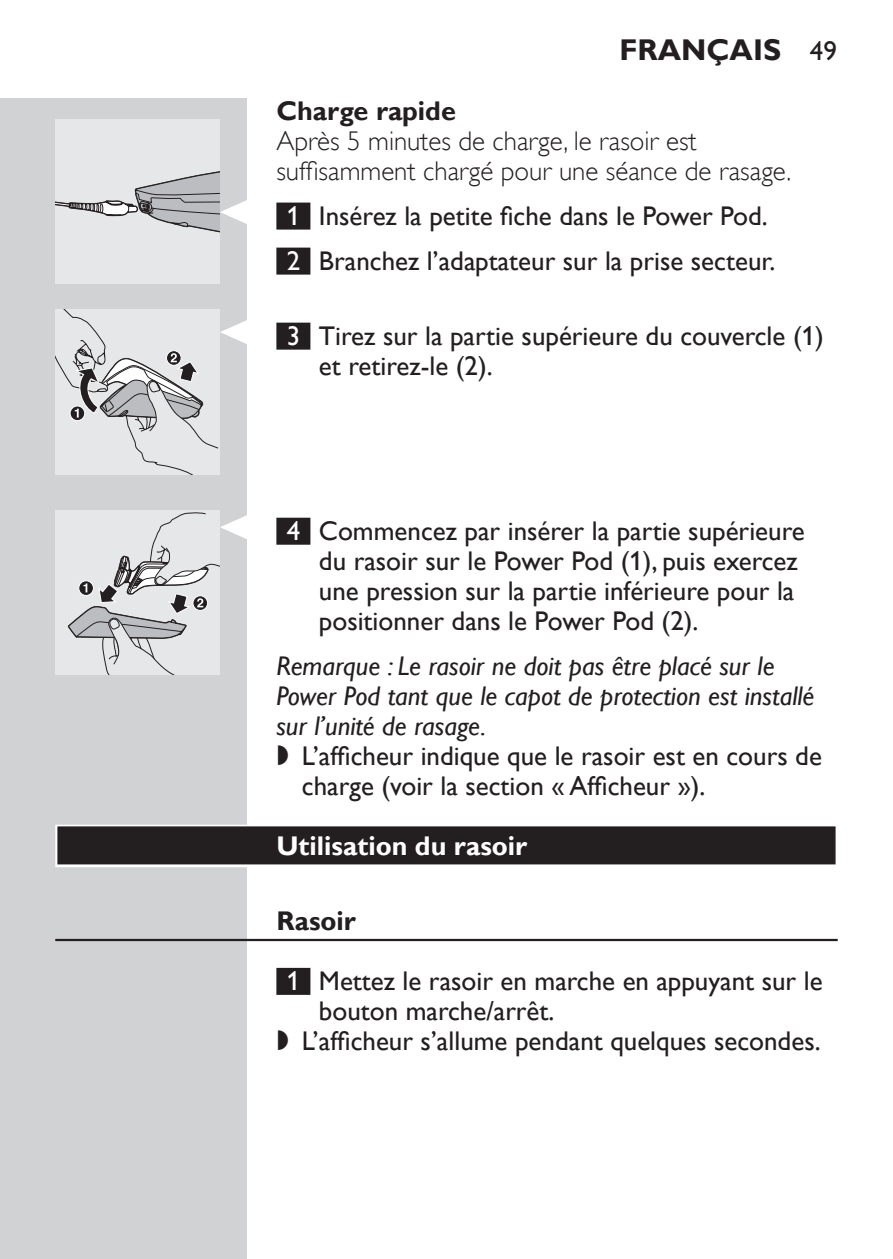
<style>
.page{position:relative;width:893px;height:1259px;background:#fff}
.page>*{position:absolute;margin:0;border:0;box-sizing:border-box;transform-origin:0 0}
.t1{font:700 30px "Gill Sans Alt One WGL";color:#231f20}
.t2{font:27px/30px "Gill Sans Alt One WGL";color:#231f20}
.t3{font:italic 27px/30px "Gill Sans Alt One WGL";color:#231f20}
.t4{font:27px/30px "Gill Sans Alt One WGL Light";color:#231f20}
.t5{font:700 27px "Gill Sans Alt One WGL";color:#fff}
.t6{font:700 27px "Gill Sans Alt One WGL";color:#231f20}
.t7{font:27px "Philips Ll Font Plain";color:#231f20}
.s1{font-weight:400;font-size:27px}
.s2{color:#fff}
</style>
<div class="page">
<div style="left:0;top:98px;width:247px;height:1161px;background:#d1d2d4"></div>
<div style="left:276px;top:203px;width:34px;height:27px;background:#231f20"></div>
<div style="left:276px;top:248px;width:34px;height:27px;background:#231f20"></div>
<div style="left:276px;top:323px;width:34px;height:27px;background:#231f20"></div>
<div style="left:276px;top:518px;width:34px;height:27px;background:#231f20"></div>
<div style="left:55px;top:824px;width:783px;height:43px;background:linear-gradient(to right,#9e9c9d,#9e9c9d)"></div>
<div style="left:57px;top:826px;width:779px;height:38px;background:#231f20"></div>
<hr style="left:55px;top:939px;width:783px;height:2px;background:#231f20">
<div style="left:276px;top:968px;width:34px;height:27px;background:#231f20"></div>
<div style="left:55px;top:119px;width:165px;height:165px;background:#e6e7e9"></div>
<svg style="left:55px;top:171px;width:192px;height:62px"></svg>
<svg style="left:55px;top:310px;width:192px;height:164px;background:#d3d4d6"></svg>
<div style="left:55px;top:510px;width:165px;height:165px;background:#e6e7e9"></div>
<svg style="left:67px;top:512px;width:180px;height:163px"></svg>
<p class="t1" style="left:619px;top:38px;width:219px">FRançais <span class="s1">49</span></p>
<p class="t6" style="left:276px;top:100px;width:181px">Charge rapide</p>
<p class="t4" style="left:276px;top:128px;width:516px">Après 5 minutes de charge, le rasoir est suffisamment chargé pour une séance de rasage.</p>
<p class="t2" style="left:287px;top:193px;width:490px;line-height:45px"><span class="s2">1</span> Insérez la petite fiche dans le Power Pod.<br><span class="s2">2</span> Branchez l’adaptateur sur la prise secteur.</p>
<p class="t2" style="left:319px;top:323px;width:506px">Tirez sur la partie supérieure du couvercle (1) et retirez-le (2).</p>
<p class="t2" style="left:319px;top:518px;width:487px;text-indent:-32px"><span class="s2">4</span> Commencez par insérer la partie supérieure du rasoir sur le Power Pod (1), puis exercez une pression sur la partie inférieure pour la positionner dans le Power Pod (2).</p>
<p class="t3" style="left:276px;top:651px;width:539px">Remarque : Le rasoir ne doit pas être placé sur le<br>Power Pod tant que le capot de protection est installé sur l’unité de rasage.</p>
<p class="t2" style="left:302px;top:741px;width:522px">L’afficheur indique que le rasoir est en cours de charge (voir la section « Afficheur »).</p>
<p class="t5" style="left:276px;top:835px;width:252px">utilisation du rasoir</p>
<p class="t7" style="left:276px;top:740px;width:15px">,</p>
<p class="t6" style="left:276px;top:910px;width:81px">Rasoir</p>
<p class="t2" style="left:287px;top:968px;width:537px"><span class="s2">1</span> Mettez le rasoir en marche en appuyant sur le</p>
<p class="t2" style="left:319px;top:998px;width:237px">bouton marche/arrêt.</p>
<p class="t2" style="left:302px;top:1026px;width:520px">L’afficheur s’allume pendant quelques secondes.</p>
<p class="t7" style="left:276px;top:1025px;width:15px">,</p>
</div>
